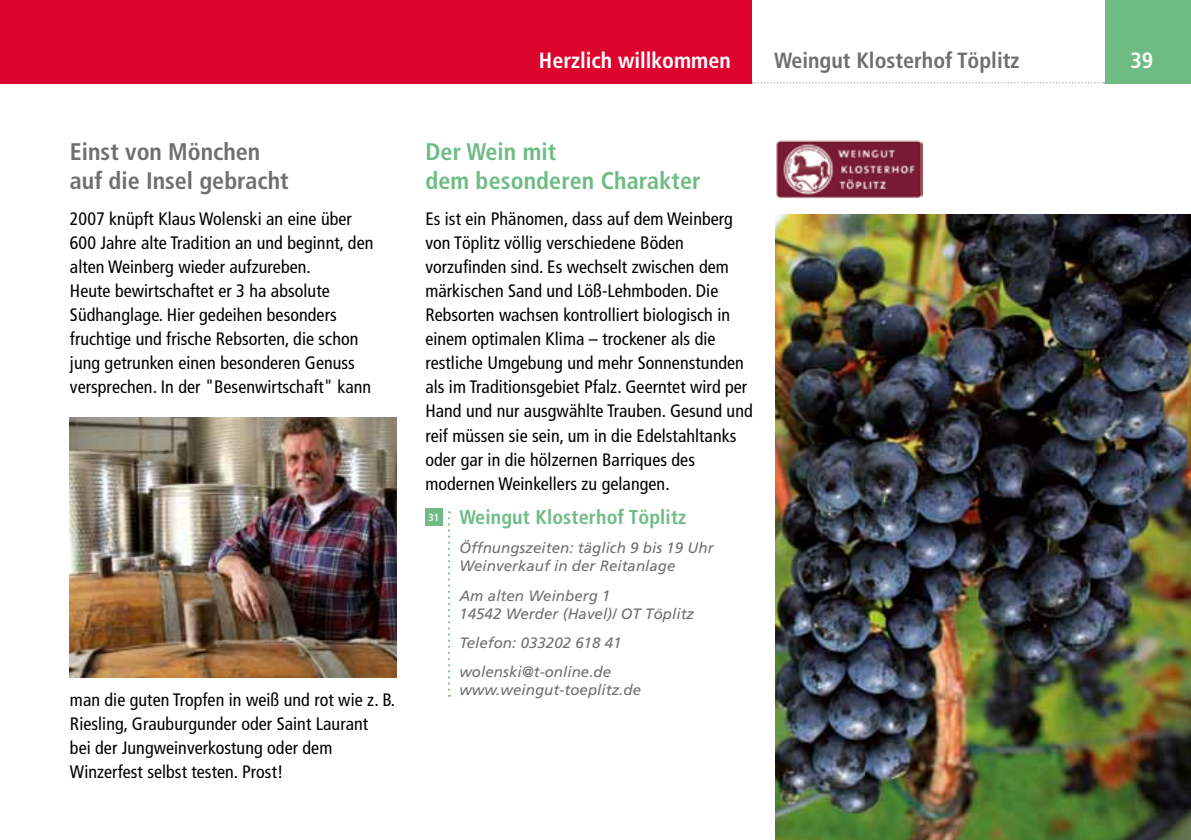
<style>
.page{position:relative;width:1191px;height:840px;background:#fff}
.page>*{position:absolute;margin:0;border:0;box-sizing:border-box;transform-origin:0 0}
.t1{font:700 condensed 24px/28.8px "Frutiger";color:#6f6f6e}
.t2{font:700 condensed 24px/28.8px "Frutiger";letter-spacing:.005em;color:#6ebc84}
.t3{font:700 condensed 22px "Frutiger";color:#6f6f6e}
.t4{font:700 condensed 22px "Frutiger";color:#fff}
.t5{font:700 condensed 20px "Frutiger";letter-spacing:.01em;color:#6ebc84}
.t6{font:condensed 18px/24px "Frutiger";letter-spacing:.005em;color:#000}
.t7{font:italic 15px/18px "Frutiger";letter-spacing:.005em;color:#6f6f6e}
.t8{font:700 condensed 10.2px "Frutiger";color:#fff}
</style>
<div class="page">
<div style="left:0;top:0;width:751px;height:83px;background:#dd042d"></div>
<div style="left:1106px;top:0;width:85px;height:83px;background:#6ebc84"></div>
<svg style="left:752px;top:82px;width:352px;height:1px"></svg>
<svg style="left:448px;top:511px;width:2px;height:185px"></svg>
<div style="left:425px;top:508px;width:17px;height:17px;background:#6ebc84"></div>
<img style="left:776px;top:140px;width:146px;height:58px">
<img style="left:70px;top:417px;width:327px;height:260px">
<img style="left:775px;top:214px;width:416px;height:625px">
<h1 class="t1" style="left:70px;top:137px;width:220px">Einst von Mönchen auf die Insel gebracht</h1>
<p class="t6" style="left:70px;top:207px;width:305px">2007 knüpft Klaus Wolenski an eine über 600 Jahre alte Tradition an und beginnt, den alten Weinberg wieder aufzureben.<br>Heute bewirtschaftet er 3 ha absolute Südhanglage. Hier gedeihen besonders fruchtige und frische Rebsorten, die schon jung getrunken einen besonderen Genuss versprechen. In der "Besenwirtschaft" kann</p>
<p class="t6" style="left:70px;top:687px;width:327px">man die guten Tropfen in weiß und rot wie z. B.<br>Riesling, Grauburgunder oder Saint Laurant<br>bei der Jungweinverkostung oder dem Winzerfest selbst testen. Prost!</p>
<p class="t4" style="left:539px;top:47px;width:193px">Herzlich willkommen</p>
<p class="t3" style="left:774px;top:47px;width:247px">Weingut Klosterhof Töplitz</p>
<p class="t4" style="left:1130px;top:47px;width:24px">39</p>
<h1 class="t2" style="left:425px;top:137px;width:277px">Der Wein mit<br>dem besonderen Charakter</h1>
<p class="t6" style="left:425px;top:207px;width:329px">Es ist ein Phänomen, dass auf dem Weinberg von Töplitz völlig verschiedene Böden vorzufinden sind. Es wechselt zwischen dem märkischen Sand und Löß-Lehmboden. Die Rebsorten wachsen kontrolliert biologisch in einem optimalen Klima – trockener als die restliche Umgebung und mehr Sonnenstunden als im Traditionsgebiet Pfalz. Geerntet wird per Hand und nur ausgwählte Trauben. Gesund und reif müssen sie sein, um in die Edelstahltanks oder gar in die hölzernen Barriques des modernen Weinkellers zu gelangen.</p>
<p class="t8" style="left:428px;top:511px;width:12px">31</p>
<p class="t5" style="left:459px;top:505px;width:228px">Weingut Klosterhof Töplitz</p>
<p class="t7" style="left:459px;top:538px;width:256px">Öffnungszeiten: täglich 9 bis 19 Uhr<br>Weinverkauf in der Reitanlage</p>
<p class="t7" style="left:459px;top:586px;width:236px">Am alten Weinberg 1<br>14542 Werder (Havel)/ OT Töplitz</p>
<p class="t7" style="left:459px;top:627px;width:164px;line-height:29.4px">Telefon: 033202 618 41 wolenski@t-online.de</p>
<p class="t7" style="left:459px;top:680px;width:183px">www.weingut-toeplitz.de</p>
</div>
